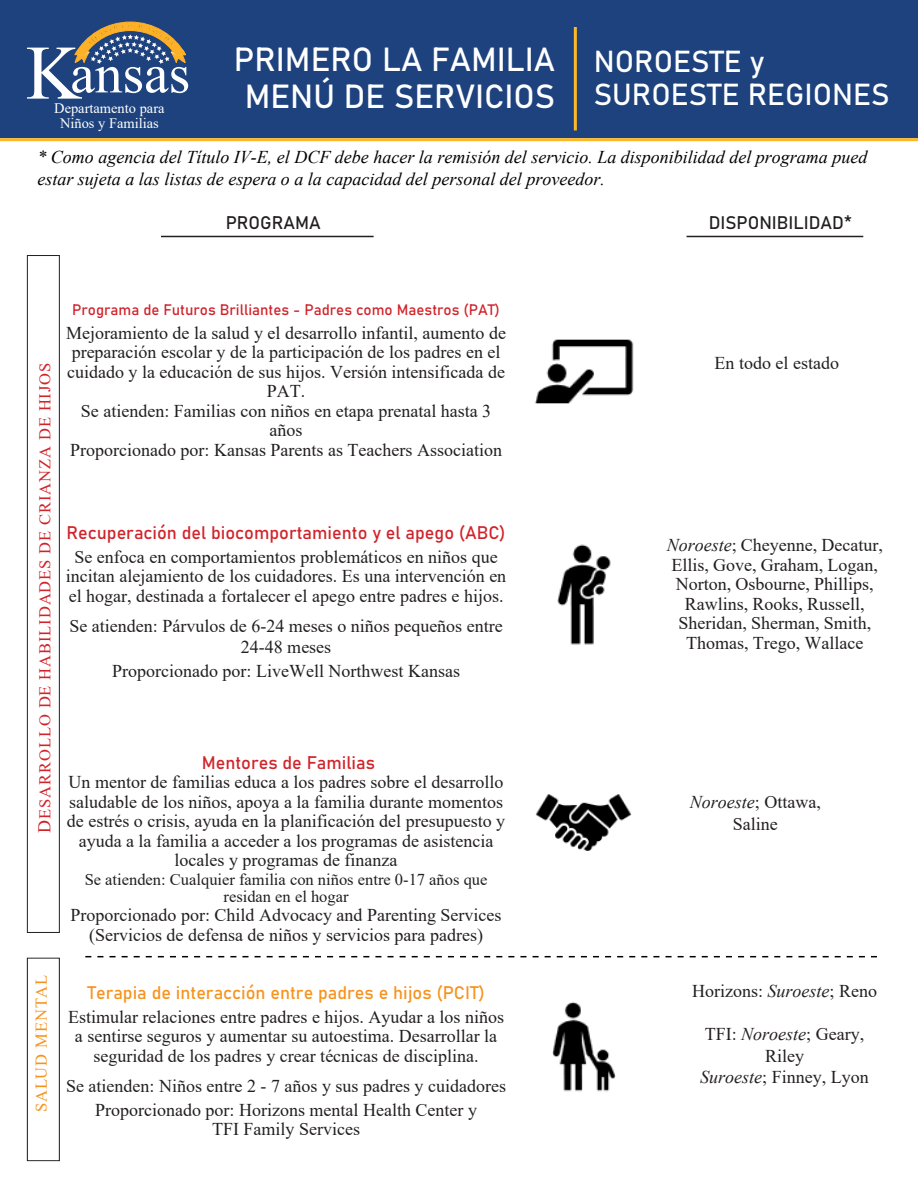
<style>
.page{position:relative;width:918px;height:1188px;background:#fff}
.page>*{position:absolute;margin:0;border:0;box-sizing:border-box;transform-origin:0 0}
.t1{font:33px/37.2px "Bahnschrift";color:#fff;text-align:center}
.t2{font:30px/33.8px "Bahnschrift";color:#fff}
.t3{font:18px/19.5px "Times New Roman";color:#231f20;text-align:center}
.t4{font:italic 18px/21.6px "Times New Roman";color:#000}
.t5{font:18px "Bahnschrift";color:#d1232a}
.t6{font:18px "Bahnschrift";color:#f7931d}
.t7{font:18px "Bahnschrift";color:#231f20}
.t8{font:16.5px/17.9px "Times New Roman";color:#231f20;text-align:center}
.t9{font:16.5px "Times New Roman";letter-spacing:.055em;color:#d1232a}
.t10{font:16.5px "Times New Roman";letter-spacing:.055em;color:#f7931d}
.t11{font:15px "Bahnschrift";color:#d1232a}
.t12{font:14.4px/14.5px "Times New Roman";color:#fff;text-align:center}
.s1{font-size:18px}
.s2{font-style:italic}
.s3{font-style:inherit}
</style>
<div class="page">
<div style="left:0;top:0;width:918px;height:138px;background:#1d427d"></div>
<hr style="left:0;top:138px;width:918px;height:3px;background:#fcb828">
<hr style="left:574px;top:27px;width:3px;height:103px;background:#fcb828">
<img style="left:534px;top:339px;width:100px;height:65px">
<hr style="left:161px;top:236px;width:213px;height:1px;background:#231f20">
<hr style="left:687px;top:236px;width:176px;height:1px;background:#231f20">
<img style="left:552px;top:1001px;width:64px;height:91px">
<img style="left:535px;top:794px;width:97px;height:57px">
<img style="left:557px;top:544px;width:54px;height:101px">
<div style="left:27px;top:255px;width:33px;height:678px;border:1px solid #231f20"></div>
<div style="left:27px;top:958px;width:33px;height:203px;border:1px solid #231f20"></div>
<svg style="left:85px;top:956px;width:792px;height:1px"></svg>
<img style="left:27px;top:20px;width:162px;height:110px">
<p class="t12" style="left:54px;top:101px;width:112px">Departamento para<br>Niños y Familias</p>
<h1 class="t1" style="left:234px;top:41px;width:323px">PRIMERO LA FAMILIA<br>MENÚ DE SERVICIOS</h1>
<h2 class="t2" style="left:594px;top:44px;width:297px">NOROESTE y<br>SUROESTE REGIONES</h2>
<p class="t4" style="left:37px;top:146px;width:831px">* Como agencia del Título IV-E, el DCF debe hacer la remisión del servicio. La disponibilidad del programa pued estar sujeta a las listas de espera o a la capacidad del personal del proveedor.</p>
<h3 class="t7" style="left:226px;top:211px;width:97px">PROGRAMA</h3>
<h3 class="t7" style="left:709px;top:211px;width:145px">DISPONIBILIDAD*</h3>
<p class="t9" style="left:33px;top:833px;width:471px;rotate:-90deg"><span class="s1">D</span>ESARROLLO DE HABILIDADES DE CRIANZA DE HIJOS</p>
<p class="t10" style="left:30px;top:1112px;width:139px;rotate:-90deg">SALUD MENTAL</p>
<h4 class="t11" style="left:72px;top:300px;width:429px">Programa de Futuros Brilliantes - Padres como Maestros (PAT)</h4>
<p class="t3" style="left:66px;top:322px;width:441px">Mejoramiento de la salud y el desarrollo infantil, aumento de preparación escolar y de la participación de los padres en el cuidado y la educación de sus hijos. Versión intensificada de PAT.</p>
<p class="t3" style="left:81px;top:400px;width:412px">Se atienden: Familias con niños en etapa prenatal hasta 3 años</p>
<p class="t3" style="left:70px;top:439px;width:433px">Proporcionado por: Kansas Parents as Teachers Association</p>
<p class="t5" style="left:67px;top:521px;width:441px">Recuperación del biocomportamiento y el apego (ABC)</p>
<p class="t3" style="left:66px;top:546px;width:442px">Se enfoca en comportamientos problemáticos en niños que incitan alejamiento de los cuidadores. Es una intervención en el hogar, destinada a fortalecer el apego entre padres e hijos.</p>
<p class="t3" style="left:69px;top:614px;width:435px;line-height:21.6px">Se atienden: Párvulos de 6-24 meses o niños pequeños entre<br>24-48 meses</p>
<p class="t3" style="left:112px;top:661px;width:349px">Proporcionado por: LiveWell Northwest Kansas</p>
<h4 class="t5" style="left:202px;top:751px;width:175px">Mentores de Familias</h4>
<p class="t3" style="left:67px;top:772px;width:440px">Un mentor de familias educa a los padres sobre el desarrollo saludable de los niños, apoya a la familia durante momentos de estrés o crisis, ayuda en la planificación del presupuesto y ayuda a la familia a acceder a los programas de asistencia locales y programas de finanza</p>
<p class="t8" style="left:85px;top:870px;width:404px">Se atienden: Cualquier familia con niños entre 0-17 años que residan en el hogar</p>
<p class="t3" style="left:71px;top:905px;width:432px">Proporcionado por: Child Advocacy and Parenting Services (Servicios de defensa de niños y servicios para padres)</p>
<h4 class="t6" style="left:87px;top:981px;width:399px">Terapia de interacción entre padres e hijos (PCIT)</h4>
<p class="t3" style="left:68px;top:1006px;width:437px">Estimular relaciones entre padres e hijos. Ayudar a los niños a sentirse seguros y aumentar su autoestima. Desarrollar la seguridad de los padres y crear técnicas de disciplina.</p>
<p class="t3" style="left:66px;top:1075px;width:441px">Se atienden: Niños entre 2 - 7 años y sus padres y cuidadores</p>
<p class="t3" style="left:95px;top:1099px;width:383px">Proporcionado por: Horizons mental Health Center y<br>TFI Family Services</p>
<p class="t3" style="left:715px;top:352px;width:126px">En todo el estado</p>
<p class="t3" style="left:667px;top:535px;width:218px"><span class="s2">Noroeste</span>; Cheyenne, Decatur,<br>Ellis, Gove, Graham, Logan,<br>Norton, Osbourne, Phillips,<br>Rawlins, Rooks, Russell,<br>Sheridan, Sherman, Smith,<br>Thomas, Trego, Wallace</p>
<p class="t3" style="left:690px;top:791px;width:132px;line-height:21.6px"><span class="s2">Noroeste</span>; Ottawa,<br>Saline</p>
<p class="t3" style="left:692px;top:981px;width:186px">Horizons: <span class="s2">Suroeste</span>; Reno</p>
<p class="t3" style="left:700px;top:1023px;width:170px;line-height:21.6px">TFI: <span class="s2">Noroeste</span>; Geary<span class="s3">,<br>Riley<br></span><span class="s2">Suroeste</span>; Finney, Lyon</p>
</div>
